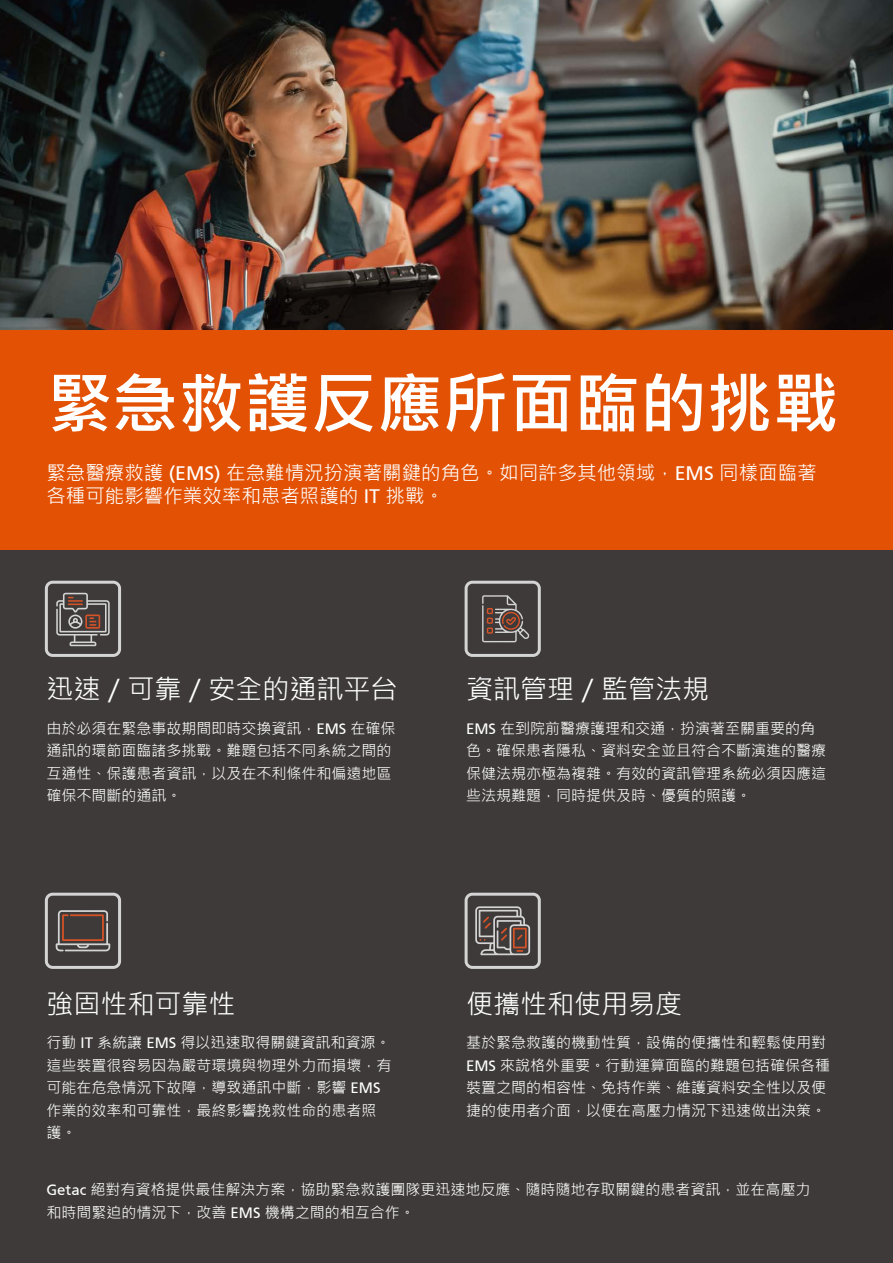
<style>
.page{position:relative;width:893px;height:1263px;background:#fff}
.page>*{position:absolute;margin:0;border:0;box-sizing:border-box;transform-origin:0 0}
.t1{font:700 66px "Microsoft Jheng Hei";color:#fff}
.t2{font:27px "Microsoft Jheng Hei";color:#fff}
.t3{font:19.5px/23.4px "Microsoft Jheng Hei";color:#fff}
.t4{font:15px/22.5px "Microsoft Jheng Hei";color:#fff}
.s1{font-family:"Frutiger 55 Roman"}
</style>
<div class="page">
<img style="left:0;top:0;width:893px;height:330px">
<div style="left:0;top:330px;width:893px;height:933px;background:#3e3a39"></div>
<div style="left:0;top:331px;width:893px;height:219px;background:#e35204"></div>
<svg style="left:56px;top:593px;width:54px;height:53px"></svg>
<div style="left:45px;top:581px;width:76px;height:76px;border:3px solid #d4d4d4;border-radius:6px"></div>
<svg style="left:482px;top:595px;width:47px;height:47px"></svg>
<div style="left:465px;top:581px;width:76px;height:76px;border:3px solid #d4d4d4;border-radius:6px"></div>
<svg style="left:56px;top:910px;width:54px;height:41px"></svg>
<div style="left:45px;top:893px;width:76px;height:76px;border:3px solid #d4d4d4;border-radius:6px"></div>
<svg style="left:475px;top:906px;width:55px;height:49px"></svg>
<div style="left:465px;top:893px;width:76px;height:76px;border:3px solid #d4d4d4;border-radius:6px"></div>
<h1 class="t1" style="left:46px;top:362px;width:793px">緊急救護反應所面臨的挑戰</h1>
<h3 class="t3" style="left:46px;top:461px;width:772px">緊急醫療救護 <span class="s1">(EMS)</span> 在急難情況扮演著關鍵的角色。如同許多其他領域，<span class="s1">EMS</span> 同樣面臨著各種可能影響作業效率和患者照護的 <span class="s1">IT</span> 挑戰。</h3>
<h2 class="t2" style="left:46px;top:672px;width:353px">迅速／可靠／安全的通訊平台</h2>
<p class="t4" style="left:46px;top:717px;width:351px">由於必須在緊急事故期間即時交換資訊，<span class="s1">EMS</span> 在確保通訊的環節面臨諸多挑戰。難題包括不同系統之間的互通性、保護患者資訊，以及在不利條件和偏遠地區確保不間斷的通訊。</p>
<h2 class="t2" style="left:466px;top:672px;width:244px">資訊管理／監管法規</h2>
<p class="t4" style="left:466px;top:717px;width:362px"><span class="s1">EMS</span> 在到院前醫療護理和交通，扮演著至關重要的角色。確保患者隱私、資料安全並且符合不斷演進的醫療保健法規亦極為複雜。有效的資訊管理系統必須因應這些法規難題，同時提供及時、優質的照護。</p>
<h2 class="t2" style="left:46px;top:987px;width:191px">強固性和可靠性</h2>
<p class="t4" style="left:46px;top:1032px;width:346px">行動 <span class="s1">IT</span> 系統讓 <span class="s1">EMS</span> 得以迅速取得關鍵資訊和資源。這些裝置很容易因為嚴苛環境與物理外力而損壞，有可能在危急情況下故障，導致通訊中斷，影響 <span class="s1">EMS</span>作業的效率和可靠性，最終影響挽救性命的患者照護。</p>
<h2 class="t2" style="left:466px;top:987px;width:217px">便攜性和使用易度</h2>
<p class="t4" style="left:466px;top:1032px;width:366px">基於緊急救護的機動性質，設備的便攜性和輕鬆使用對<br><span class="s1">EMS</span> 來說格外重要。行動運算面臨的難題包括確保各種裝置之間的相容性、免持作業、維護資料安全性以及便捷的使用者介面，以便在高壓力情況下迅速做出決策。</p>
<p class="t4" style="left:46px;top:1178px;width:766px"><span class="s1">Getac</span> 絕對有資格提供最佳解決方案，協助緊急救護團隊更迅速地反應、隨時隨地存取關鍵的患者資訊，並在高壓力和時間緊迫的情況下，改善 <span class="s1">EMS</span> 機構之間的相互合作。</p>
</div>
